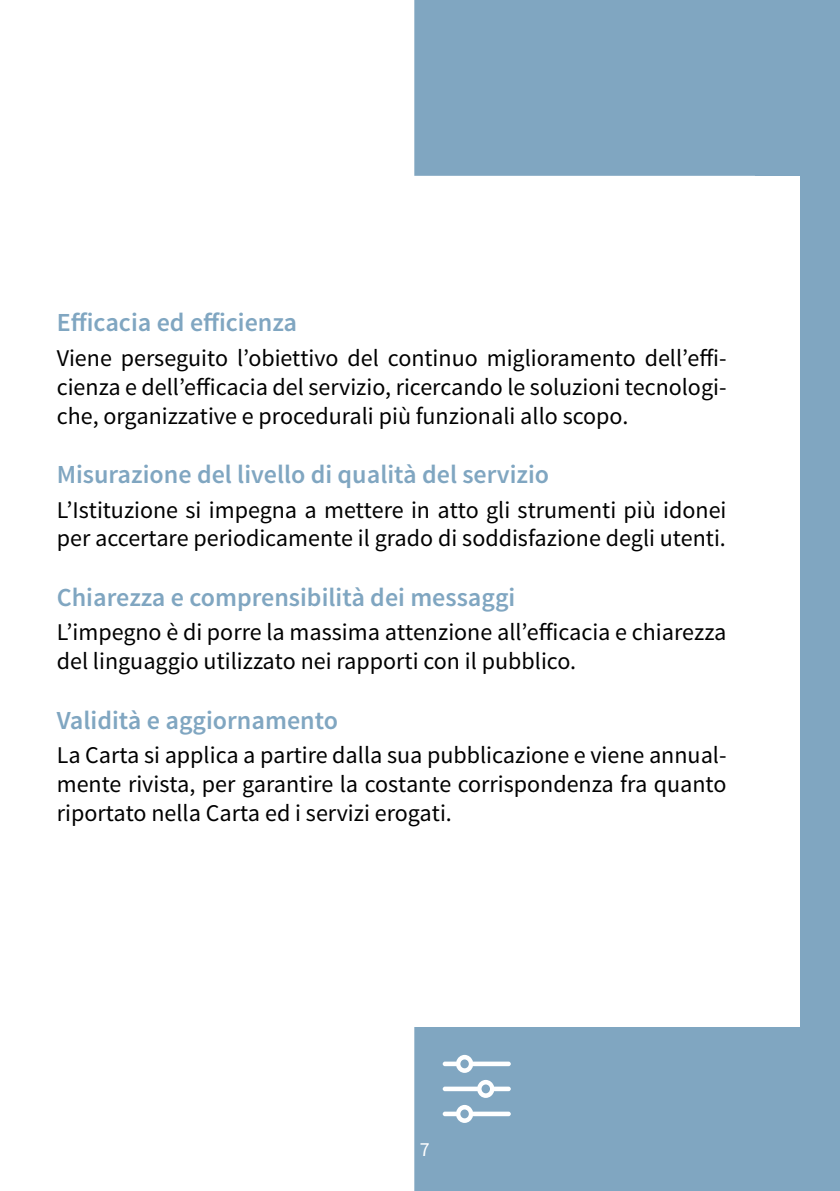
<style>
.page{position:relative;width:840px;height:1191px;background:#fff}
.page>*{position:absolute;margin:0;border:0;box-sizing:border-box;transform-origin:0 0}
.t1{font:600 26px "Source Sans Pro";color:#80a6c1}
.t2{font:24px/28.8px "Source Sans Pro";color:#000;text-align:justify}
.t3{font:20px "Source Sans Pro";color:#fff}
</style>
<div class="page">
<div style="left:414px;top:0;width:425px;height:1191px;background:#80a6c1"></div>
<svg style="left:442px;top:1054px;width:68px;height:18px"></svg>
<svg style="left:442px;top:1079px;width:68px;height:19px"></svg>
<svg style="left:442px;top:1105px;width:68px;height:18px"></svg>
<div style="left:362px;top:176px;width:437px;height:850px;background:#fff"></div>
<p class="t1" style="left:57px;top:306px;width:242px">Efficacia ed efficienza</p>
<p class="t2" style="left:57px;top:344px;width:671px">Viene perseguito l’obiettivo del continuo miglioramento dell’effi&shy;cienza e dell’efficacia del servizio, ricercando le soluzioni tecnologi&shy;che, organizzative e procedurali più funzionali allo scopo.</p>
<p class="t1" style="left:57px;top:458px;width:493px">Misurazione del livello di qualità del servizio</p>
<p class="t2" style="left:57px;top:495px;width:671px">L’Istituzione si impegna a mettere in atto gli strumenti più idonei per accertare periodicamente il grado di soddisfazione degli utenti.</p>
<p class="t1" style="left:57px;top:581px;width:460px">Chiarezza e comprensibilità dei messaggi</p>
<p class="t2" style="left:57px;top:618px;width:670px">L’impegno è di porre la massima attenzione all’efficacia e chiarezza del linguaggio utilizzato nei rapporti con il pubblico.</p>
<p class="t1" style="left:57px;top:704px;width:283px">Validità e aggiornamento</p>
<p class="t2" style="left:57px;top:741px;width:671px">La Carta si applica a partire dalla sua pubblicazione e viene annual&shy;mente rivista, per garantire la costante corrispondenza fra quanto riportato nella Carta ed i servizi erogati.</p>
<p class="t3" style="left:420px;top:1136px;width:11px">7</p>
</div>
